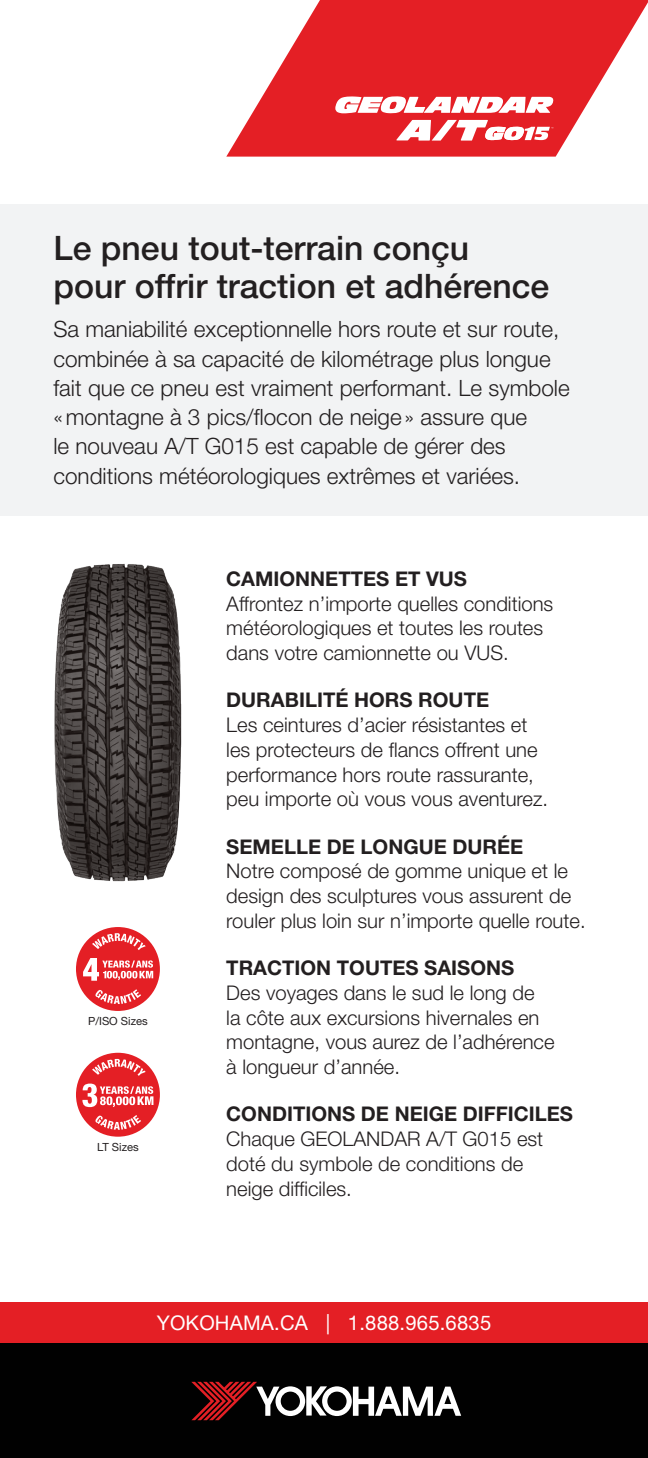
<style>
.page{position:relative;width:648px;height:1458px;background:#fff}
.page>*{position:absolute;margin:0;border:0;box-sizing:border-box;transform-origin:0 0}
.Big_Subtitles{font:500 33.75px/38.2px "Helvetica Neue LT Std";color:#231f20}
.t1{font:300 22.5px/29.2px "Helvetica Neue LT Std";color:#231f20}
.t2{font:300 20.25px/24.8px "Helvetica Neue LT Std";color:#231f20}
.Subtitles{font:700 20.25px "Helvetica Neue LT Std";color:#231f20}
.t3{font:20.25px "Helvetica Neue LT Std";letter-spacing:.01em;color:#fff}
.t4{font:11.25px "Helvetica Neue LT Std";color:#231f20}
</style>
<div class="page">
<div style="left:0;top:1341px;width:648px;height:117px;background:#010101"></div>
<div style="left:0;top:1303px;width:648px;height:40px;background:#e41f25"></div>
<svg style="left:226px;top:0;width:422px;height:157px;fill:#e41f25"></svg>
<img style="left:54px;top:563px;width:128px;height:319px">
<div style="left:0;top:204px;width:648px;height:311px;background:#f2f3f4"></div>
<svg style="left:335px;top:96px;width:218px;height:17px"></svg>
<svg style="left:396px;top:120px;width:157px;height:21px"></svg>
<svg style="left:191px;top:1382px;width:270px;height:38px"></svg>
<div style="left:76px;top:1053px;width:84px;height:84px;background:#e41f25;border-radius:50%"></div>
<svg style="left:95px;top:1115px;width:46px;height:15px"></svg>
<svg style="left:92px;top:1059px;width:54px;height:17px"></svg>
<svg style="left:82px;top:1084px;width:71px;height:23px"></svg>
<div style="left:76px;top:927px;width:84px;height:84px;background:#e41f25;border-radius:50%"></div>
<svg style="left:95px;top:989px;width:46px;height:15px"></svg>
<svg style="left:92px;top:933px;width:54px;height:17px"></svg>
<svg style="left:83px;top:958px;width:70px;height:23px"></svg>
<p class="Big_Subtitles" style="left:53px;top:228px;width:497px">Le pneu tout-terrain conçu pour offrir traction et adhérence</p>
<p class="t1" style="left:53px;top:314px;width:518px">Sa maniabilité exceptionnelle hors route et sur route, combinée à sa capacité de kilométrage plus longue fait que ce pneu est vraiment performant. Le symbole «montagne à 3 pics/flocon de neige» assure que<br>le nouveau A/T G015 est capable de gérer des conditions météorologiques extrêmes et variées.</p>
<p class="t4" style="left:88px;top:1014px;width:61px">P/ISO Sizes</p>
<p class="t4" style="left:97px;top:1140px;width:43px">LT Sizes</p>
<p class="Subtitles" style="left:226px;top:566px;width:242px">CAMIONNETTES ET VUS</p>
<p class="t2" style="left:226px;top:591px;width:329px">Affrontez n’importe quelles conditions</p>
<p class="t2" style="left:226px;top:615px;width:318px">météorologiques et toutes les routes</p>
<p class="t2" style="left:226px;top:640px;width:284px">dans votre camionnette ou VUS.</p>
<p class="Subtitles" style="left:226px;top:688px;width:264px">DURABILITÉ HORS ROUTE</p>
<p class="t2" style="left:226px;top:712px;width:323px">Les ceintures d’acier résistantes et les protecteurs de flancs offrent une performance hors route rassurante, peu importe où vous vous aventurez.</p>
<p class="Subtitles" style="left:226px;top:834px;width:299px">SEMELLE DE LONGUE DURÉE</p>
<p class="t2" style="left:226px;top:858px;width:361px">Notre composé de gomme unique et le design des sculptures vous assurent de rouler plus loin sur n’importe quelle route.</p>
<p class="Subtitles" style="left:226px;top:955px;width:290px">TRACTION TOUTES SAISONS</p>
<p class="t2" style="left:226px;top:980px;width:310px">Des voyages dans le sud le long de</p>
<p class="t2" style="left:226px;top:1005px;width:315px">la côte aux excursions hivernales en</p>
<p class="t2" style="left:226px;top:1029px;width:330px">montagne, vous aurez de l’adhérence à longueur d’année.</p>
<p class="Subtitles" style="left:226px;top:1102px;width:348px">CONDITIONS DE NEIGE DIFFICILES</p>
<p class="t2" style="left:226px;top:1126px;width:318px">Chaque GEOLANDAR A/T G015 est</p>
<p class="t2" style="left:226px;top:1151px;width:299px">doté du symbole de conditions de neige difficiles.</p>
<p class="t3" style="left:157px;top:1311px;width:336px">YOKOHAMA.CA | 1.888.965.6835</p>
</div>
